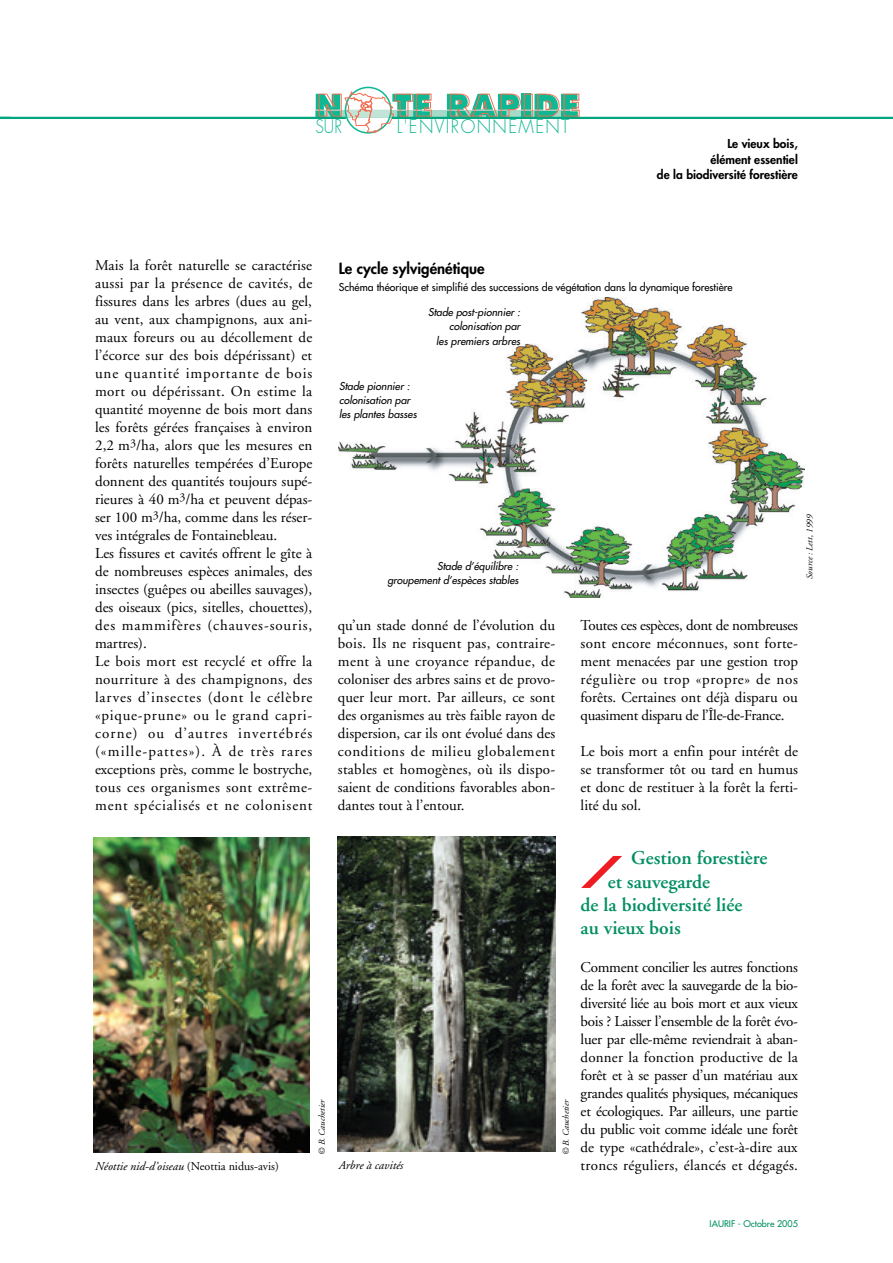
<style>
.page{position:relative;width:893px;height:1263px;background:#fff}
.page>*{position:absolute;margin:0;border:0;box-sizing:border-box;transform-origin:0 0}
.t1{font:600 19.5px "Adobe Garamond";color:#028f62}
.t2{font:300 18.3px "Futura";color:#0fb792;scale:.94 1}
.t3{font:300 18.3px "Futura";color:#0fb792;scale:.86 1}
.t4{font:15px/18px "Adobe Garamond";letter-spacing:.005em;color:#000;text-align:justify}
.t5{font:800 15px "Futura";color:#000}
.t6{font:800 12px/16px "Futura";color:#000;text-align:right}
.t7{font:italic 12px "Adobe Garamond";color:#000}
.t8{font:italic 10.5px/14.2px "Futura";color:#000;text-align:right}
.t9{font:10.5px "Futura";color:#000}
.t10{font:italic 9px "Adobe Garamond";color:#000}
.t11{font:9px "Futura";color:#028f62}
.s1{font-style:normal}
</style>
<div class="page">
<svg style="left:432px;top:110px;width:102px;height:7px"></svg>
<svg style="left:521px;top:94px;width:9px;height:23px"></svg>
<div style="left:345px;top:87px;width:47px;height:47px;border:2px solid #0fb792;border-radius:50%"></div>
<svg style="left:447px;top:94px;width:74px;height:23px"></svg>
<svg style="left:534px;top:94px;width:45px;height:23px"></svg>
<svg style="left:316px;top:91px;width:116px;height:42px"></svg>
<hr style="left:392px;top:117px;width:501px;height:2px;background:#00a77e">
<hr style="left:0;top:117px;width:346px;height:2px;background:#00a77e">
<img style="left:94px;top:838px;width:216px;height:314px">
<img style="left:337px;top:836px;width:219px;height:315px">
<svg style="left:581px;top:856px;width:41px;height:32px"></svg>
<img style="left:338px;top:298px;width:466px;height:299px">
<p class="t3" style="left:315px;top:118px;width:32px">SUR</p>
<p class="t2" style="left:397px;top:118px;width:185px">L'ENVIRONNEMENT</p>
<p class="t6" style="left:657px;top:136px;width:142px">Le vieux bois,<br>élément essentiel<br>de la biodiversité forestière</p>
<p class="t4" style="left:95px;top:258px;width:219px;text-align:left">Mais la forêt naturelle se caractérise aussi par la présence de cavités, de fissures dans les arbres (dues au gel, au vent, aux champignons, aux ani&shy;maux foreurs ou au décollement de l’écorce sur des bois dépérissant) et une quantité importante de bois mort ou dépérissant. On estime la quantité moyenne de bois mort dans les forêts gérées françaises à environ 2,2 m<sup>3</sup>/ha, alors que les mesures en forêts naturelles tempérées d’Europe donnent des quantités toujours supé&shy;rieures à 40 m<sup>3</sup>/ha et peuvent dépas&shy;ser 100 m<sup>3</sup>/ha, comme dans les réser&shy;ves intégrales de Fontainebleau.<br>Les fissures et cavités offrent le gîte à de nombreuses espèces animales, des insectes (guêpes ou abeilles sauvages), des oiseaux (pics, sitelles, chouettes), des mammifères (chauves-souris, martres).<br>Le bois mort est recyclé et offre la nourriture à des champignons, des larves d’insectes (dont le célèbre «pique-prune» ou le grand capri&shy;corne) ou d’autres invertébrés («mille-pattes»). À de très rares exceptions près, comme le bostryche, tous ces organismes sont extrême&shy;ment spécialisés et ne colonisent</p>
<p class="t5" style="left:339px;top:261px;width:147px">Le cycle sylvigénétique</p>
<p class="t9" style="left:339px;top:281px;width:395px">Schéma théorique et simplifié des successions de végétation dans la dynamique forestière</p>
<p class="t8" style="left:428px;top:306px;width:94px">Stade post-pionnier : colonisation par<br>les premiers arbres</p>
<p class="t8" style="left:339px;top:379px;width:79px;text-align:left">Stade pionnier : colonisation par les plantes basses</p>
<p class="t8" style="left:387px;top:559px;width:133px">Stade d’équilibre : groupement d’espèces stables</p>
<p class="t4" style="left:338px;top:618px;width:219px">qu’un stade donné de l’évolution du bois. Ils ne risquent pas, contraire&shy;ment à une croyance répandue, de coloniser des arbres sains et de provo&shy;quer leur mort. Par ailleurs, ce sont des organismes au très faible rayon de dispersion, car ils ont évolué dans des conditions de milieu globalement stables et homogènes, où ils dispo&shy;saient de conditions favorables abon&shy;dantes tout à l’entour.</p>
<p class="t4" style="left:581px;top:618px;width:219px">Toutes ces espèces, dont de nombreuses sont encore méconnues, sont forte&shy;ment menacées par une gestion trop régulière ou trop «propre» de nos forêts. Certaines ont déjà disparu ou quasiment disparu de l’Île-de-France.</p>
<p class="t4" style="left:581px;top:744px;width:219px">Le bois mort a enfin pour intérêt de se transformer tôt ou tard en humus et donc de restituer à la forêt la ferti&shy;lité du sol.</p>
<h1 class="t1" style="left:631px;top:850px;width:138px">Gestion forestière</h1>
<h1 class="t1" style="left:608px;top:874px;width:104px">et sauvegarde</h1>
<h1 class="t1" style="left:581px;top:897px;width:163px">de la biodiversité liée</h1>
<h1 class="t1" style="left:581px;top:920px;width:102px">au vieux bois</h1>
<p class="t4" style="left:581px;top:960px;width:219px">Comment concilier les autres fonctions de la forêt avec la sauvegarde de la bio&shy;diversité liée au bois mort et aux vieux bois ? Laisser l’ensemble de la forêt évo&shy;luer par elle-même reviendrait à aban&shy;donner la fonction productive de la forêt et à se passer d’un matériau aux grandes qualités physiques, mécaniques et écologiques. Par ailleurs, une partie du public voit comme idéale une forêt de type «cathédrale», c’est-à-dire aux troncs réguliers, élancés et dégagés.</p>
<p class="t10" style="left:318px;top:1155px;width:57px;rotate:-90deg">© B. Cauchetier</p>
<p class="t10" style="left:562px;top:1155px;width:57px;rotate:-90deg">© B. Cauchetier</p>
<p class="t7" style="left:95px;top:1161px;width:185px">Néottie nid-d’oiseau <span class="s1">(Neottia nidus-avis)</span></p>
<p class="t7" style="left:339px;top:1160px;width:66px">Arbre à cavités</p>
<p class="t10" style="left:806px;top:579px;width:66px;rotate:-90deg">Source : Lett, 1999</p>
<p class="t11" style="left:710px;top:1219px;width:90px">IAURIF - Octobre 2005</p>
</div>
